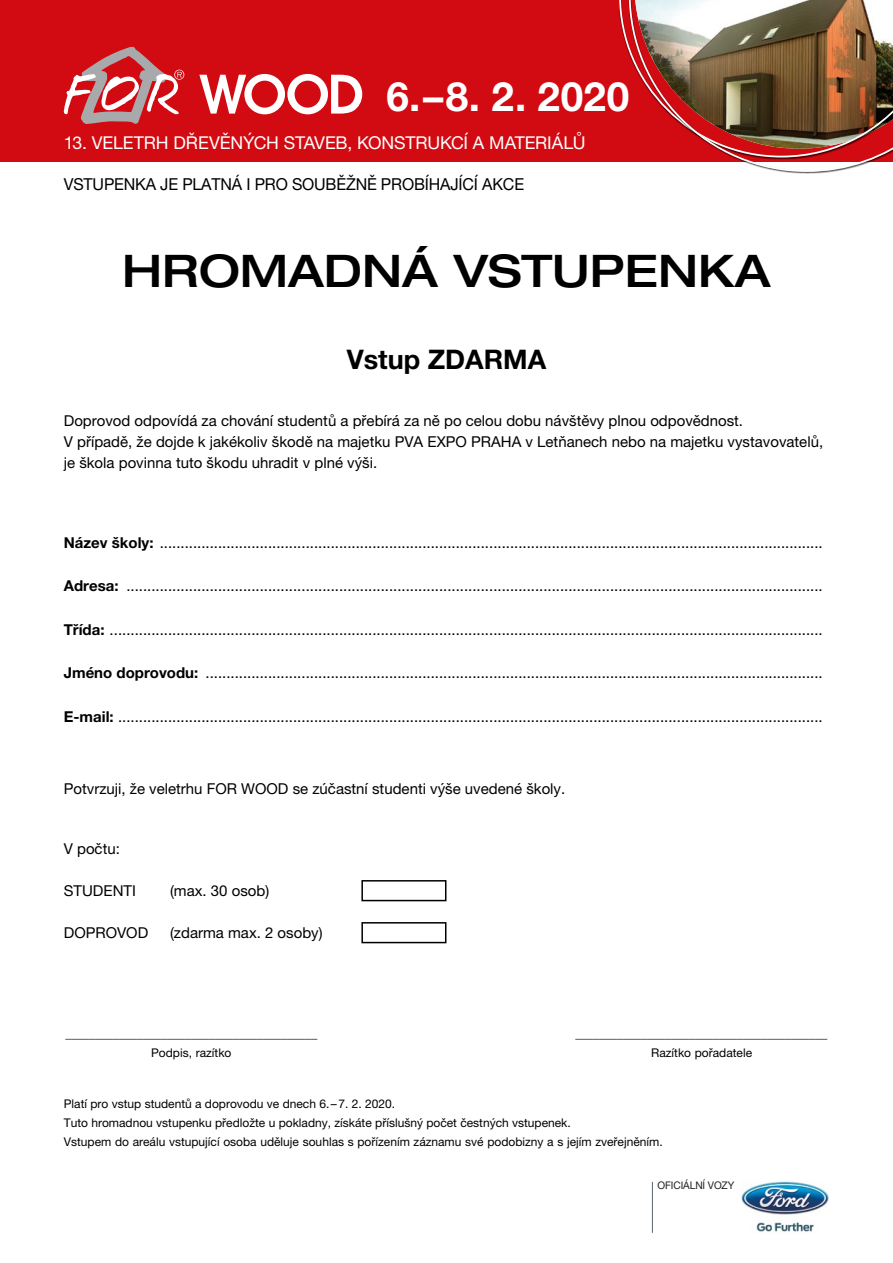
<style>
.page{position:relative;width:893px;height:1263px;background:#fff}
.page>*{position:absolute;margin:0;border:0;box-sizing:border-box;transform-origin:0 0}
.t1{font:500 expanded 45px "Helvetica Neue LT Pro";color:#000}
.t2{font:700 40.5px "Helvetica Neue LT Pro";color:#fff}
.t3{font:700 27px "Helvetica Neue LT Pro";color:#000}
.t4{font:17.7px "Helvetica Neue LT Pro";letter-spacing:-.005em;color:#fff}
.t5{font:16.5px "Helvetica Neue LT Pro";letter-spacing:-.01em;color:#000}
.t6{font:15px/21px "Helvetica Neue LT Pro";color:#000}
.t7{font:12px/19.2px "Helvetica Neue LT Pro";color:#000;text-align:center}
.t8{font:10.5px "Helvetica Neue LT Pro";letter-spacing:-.01em;color:#231f20}
.s1{font-weight:700}
</style>
<div class="page">
<div style="left:361px;top:880px;width:85px;height:21px;border:2px solid #000"></div>
<div style="left:361px;top:922px;width:85px;height:21px;border:2px solid #000"></div>
<hr style="left:652px;top:1182px;width:1px;height:51px;background:#556770">
<img style="left:741px;top:1181px;width:88px;height:51px">
<div style="left:0;top:0;width:893px;height:162px;background:#d20a11"></div>
<svg style="left:63px;top:46px;width:121px;height:78px"></svg>
<svg style="left:199px;top:74px;width:163px;height:40px"></svg>
<img style="left:628px;top:0;width:265px;height:173px">
<h2 class="t2" style="left:387px;top:72px;width:244px">6.–8. 2. 2020</h2>
<p class="t4" style="left:64px;top:132px;width:523px">13. VELETRH DŘEVĚNÝCH STAVEB, KONSTRUKCÍ A MATERIÁLŮ</p>
<p class="t5" style="left:64px;top:175px;width:462px">VSTUPENKA JE PLATNÁ I PRO SOUBĚŽNĚ PROBÍHAJÍCÍ AKCE</p>
<h1 class="t1" style="left:122px;top:243px;width:650px">HROMADNÁ VSTUPENKA</h1>
<h3 class="t3" style="left:347px;top:343px;width:201px">Vstup ZDARMA</h3>
<p class="t6" style="left:64px;top:410px;width:761px">Doprovod odpovídá za chování studentů a přebírá za ně po celou dobu návštěvy plnou odpovědnost.<br>V případě, že dojde k jakékoliv škodě na majetku PVA EXPO PRAHA v Letňanech nebo na majetku vystavovatelů, je škola povinna tuto škodu uhradit v plné výši.</p>
<p class="t6" style="left:64px;top:532px;width:760px"><span class="s1">Název školy:</span> ...............................................................................................................................................................</p>
<p class="t6" style="left:64px;top:575px;width:760px"><span class="s1">Adresa:</span> .......................................................................................................................................................................</p>
<p class="t6" style="left:64px;top:619px;width:760px"><span class="s1">Třída:</span> ...........................................................................................................................................................................</p>
<p class="t6" style="left:64px;top:662px;width:760px"><span class="s1">Jméno doprovodu:</span> ....................................................................................................................................................</p>
<p class="t6" style="left:64px;top:706px;width:760px"><span class="s1">E-mail:</span> .........................................................................................................................................................................</p>
<p class="t6" style="left:64px;top:778px;width:503px">Potvrzuji, že veletrhu FOR WOOD se zúčastní studenti výše uvedené školy.</p>
<p class="t6" style="left:64px;top:838px;width:58px">V počtu:</p>
<p class="t6" style="left:64px;top:880px;width:74px">STUDENTI</p>
<p class="t6" style="left:170px;top:880px;width:101px">(max. 30 osob)</p>
<p class="t6" style="left:64px;top:922px;width:86px">DOPROVOD</p>
<p class="t6" style="left:170px;top:922px;width:154px">(zdarma max. 2 osoby)</p>
<p class="t7" style="left:65px;top:1024px;width:253px">__________________________________________<br>Podpis, razítko</p>
<p class="t7" style="left:576px;top:1024px;width:253px">__________________________________________<br>Razítko pořadatele</p>
<p class="t7" style="left:64px;top:1094px;width:600px;text-align:left">Platí pro vstup studentů a doprovodu ve dnech 6.–7. 2. 2020.<br>Tuto hromadnou vstupenku předložte u pokladny, získáte příslušný počet čestných vstupenek.<br>Vstupem do areálu vstupující osoba uděluje souhlas s pořízením záznamu své podobizny a s jejím zveřejněním.</p>
<p class="t8" style="left:658px;top:1179px;width:78px">OFICIÁLNÍ VOZY</p>
</div>
